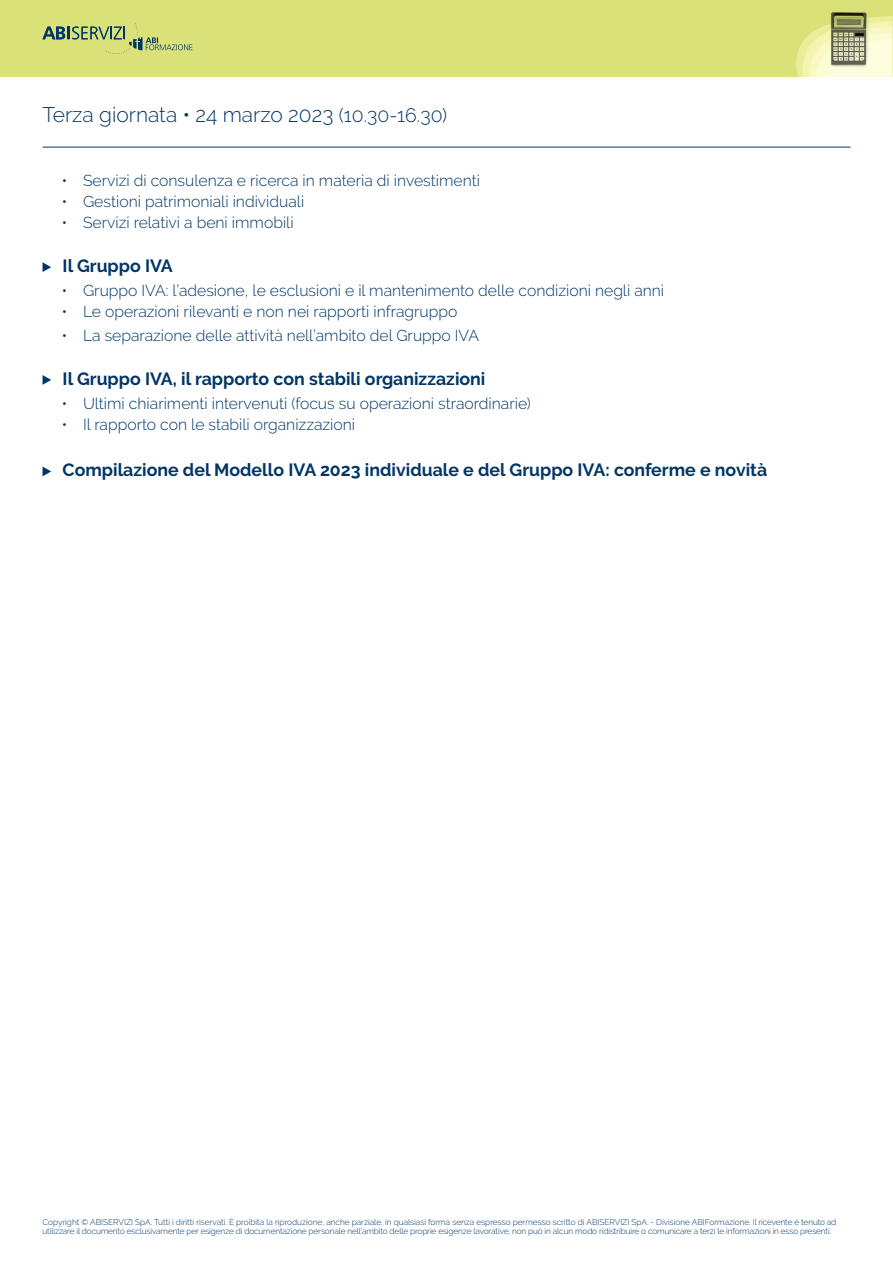
<style>
.page{position:relative;width:893px;height:1263px;background:#fff}
.page>*{position:absolute;margin:0;border:0;box-sizing:border-box;transform-origin:0 0}
.t1{font:300 21px "Raleway";color:#003667}
.t2{font:700 17.7px "Raleway";color:#003667}
.t3{font:300 15.75px "Raleway";color:#003667}
.t4{font:300 8.25px/9px "Raleway";letter-spacing:-.01em;color:#003667}
.s1{font-size:19.5px}
</style>
<div class="page">
<img style="left:0;top:0;width:893px;height:77px">
<svg style="left:43px;top:23px;width:149px;height:31px;background:#b9c776"></svg>
<svg style="left:43px;top:262px;width:8px;height:10px"></svg>
<svg style="left:43px;top:375px;width:8px;height:10px"></svg>
<svg style="left:43px;top:467px;width:8px;height:9px"></svg>
<hr style="left:43px;top:147px;width:807px;height:1px;background:#003667">
<p class="t1" style="left:43px;top:102px;width:406px">Terza giornata • 24 marzo 2023 <span class="s1">(10.30-16.30)</span></p>
<p class="t3" style="left:62px;top:172px;width:420px">• Servizi di consulenza e ricerca in materia di investimenti</p>
<p class="t3" style="left:62px;top:193px;width:244px">• Gestioni patrimoniali individuali</p>
<p class="t3" style="left:62px;top:214px;width:233px">• Servizi relativi a beni immobili</p>
<p class="t2" style="left:63px;top:256px;width:112px">Il Gruppo IVA</p>
<p class="t3" style="left:62px;top:281px;width:604px">• Gruppo IVA: l’adesione, le esclusioni e il mantenimento delle condizioni negli anni</p>
<p class="t3" style="left:62px;top:302px;width:397px">• Le operazioni rilevanti e non nei rapporti infragruppo</p>
<p class="t3" style="left:62px;top:326px;width:419px">• La separazione delle attività nell’ambito del Gruppo IVA</p>
<p class="t2" style="left:63px;top:368px;width:424px">Il Gruppo IVA, il rapporto con stabili organizzazioni</p>
<p class="t3" style="left:62px;top:394px;width:471px">• Ultimi chiarimenti intervenuti (focus su operazioni straordinarie)</p>
<p class="t3" style="left:62px;top:415px;width:295px">• Il rapporto con le stabili organizzazioni</p>
<p class="t2" style="left:63px;top:460px;width:706px">Compilazione del Modello IVA 2023 individuale e del Gruppo IVA: conferme e novità</p>
<p class="t4" style="left:43px;top:1217px;width:795px">Copyright © ABISERVIZI SpA. Tutti i diritti riservati. È proibita la riproduzione, anche parziale, in qualsiasi forma senza espresso permesso scritto di ABISERVIZI SpA. - Divisione ABIFormazione. Il ricevente è tenuto ad utilizzare il documento esclusivamente per esigenze di documentazione personale nell’ambito delle proprie esigenze lavorative; non può in alcun modo ridistribuire o comunicare a terzi le informazioni in esso presenti.</p>
</div>
